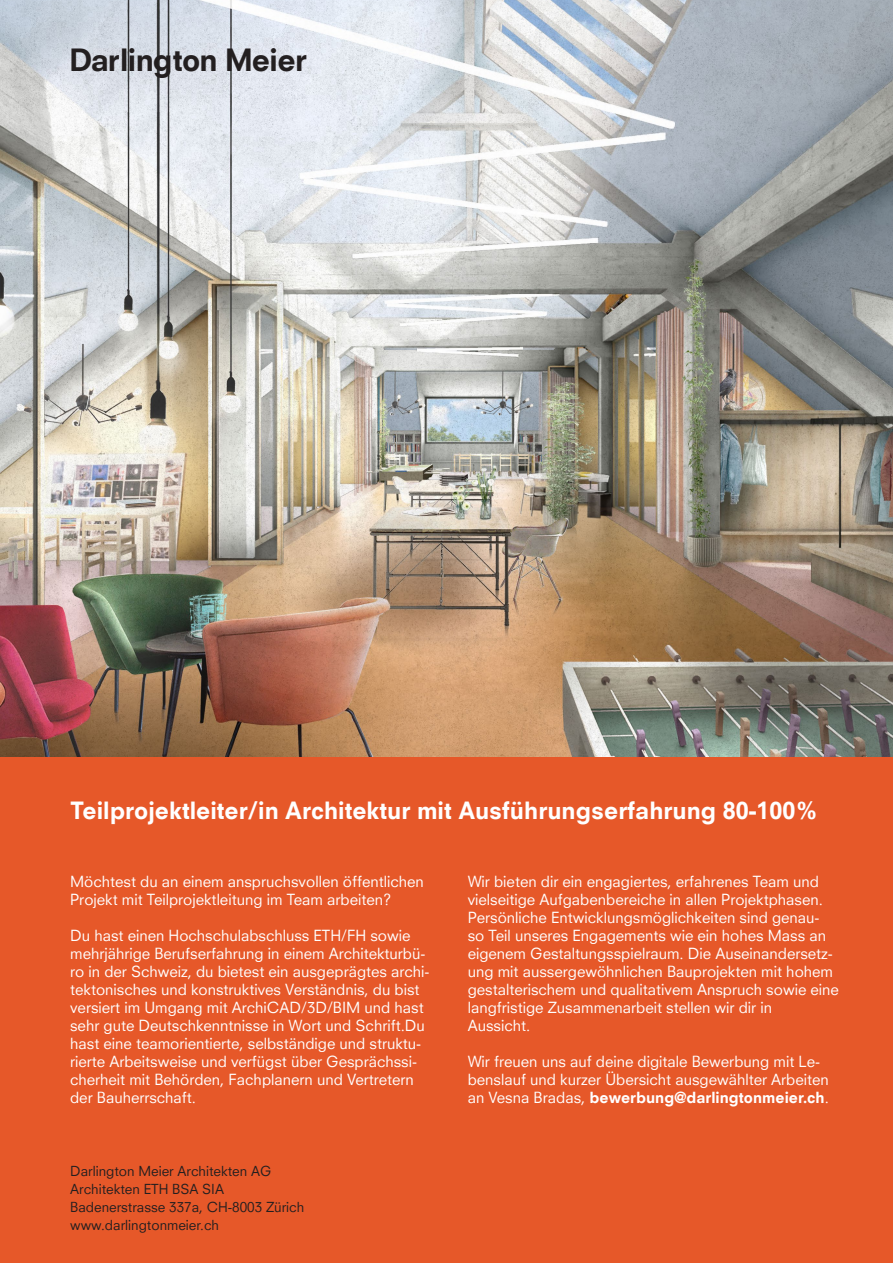
<style>
.page{position:relative;width:893px;height:1263px;background:#fff}
.page>*{position:absolute;margin:0;border:0;box-sizing:border-box;transform-origin:0 0}
.t1{font:800 30px "Neuzeit SLT";letter-spacing:-.02em;color:#231f20}
.t2{font:800 23.25px "Neuzeit SLT";color:#fff}
.t3{font:15px/18px "Neuzeit SLT";color:#fff}
.t4{font:13.5px "Neuzeit SLT";color:#231f20}
.s1{font-weight:800}
</style>
<div class="page">
<div style="left:0;top:757px;width:893px;height:506px;background:#e65829"></div>
<img style="left:0;top:0;width:893px;height:757px">
<p class="t1" style="left:69px;top:42px;width:239px">Darlington Meier</p>
<p class="t2" style="left:70px;top:796px;width:750px">Teilprojektleiter/in Architektur mit Ausführungserfahrung 80-100%</p>
<p class="t3" style="left:70px;top:873px;width:355px">Möchtest du an einem anspruchsvollen öffentlichen<br>Projekt mit Teilprojektleitung im Team arbeiten?</p>
<p class="t3" style="left:70px;top:927px;width:361px">Du hast einen Hochschulabschluss ETH/FH sowie mehrjährige Berufserfahrung in einem Architekturbü&shy;ro in der Schweiz, du bietest ein ausgeprägtes archi&shy;tektonisches und konstruktives Verständnis, du bist versiert im Umgang mit ArchiCAD/3D/BIM und hast sehr gute Deutschkenntnisse in Wort und Schrift.Du hast eine teamorientierte, selbständige und struktu&shy;rierte Arbeitsweise und verfügst über Gesprächssi&shy;cherheit mit Behörden, Fachplanern und Vertretern der Bauherrschaft.</p>
<p class="t4" style="left:70px;top:1163px;width:203px">Darlington Meier Architekten AG</p>
<p class="t4" style="left:70px;top:1181px;width:155px">Architekten ETH BSA SIA</p>
<p class="t4" style="left:70px;top:1199px;width:236px">Badenerstrasse 337a, CH-8003 Zürich</p>
<p class="t4" style="left:70px;top:1217px;width:150px">www.darlingtonmeier.ch</p>
<p class="t3" style="left:468px;top:873px;width:373px">Wir bieten dir ein engagiertes, erfahrenes Team und vielseitige Aufgabenbereiche in allen Projektphasen.<br>Persönliche Entwicklungsmöglichkeiten sind genau&shy;so Teil unseres Engagements wie ein hohes Mass an eigenem Gestaltungsspielraum. Die Auseinandersetz&shy;ung mit aussergewöhnlichen Bauprojekten mit hohem gestalterischem und qualitativem Anspruch sowie eine langfristige Zusammenarbeit stellen wir dir in</p>
<p class="t3" style="left:468px;top:1017px;width:64px">Aussicht.</p>
<p class="t3" style="left:468px;top:1053px;width:363px">Wir freuen uns auf deine digitale Bewerbung mit Le&shy;benslauf und kurzer Übersicht ausgewählter Arbeiten an Vesna Bradas, <span class="s1">bewerbung@darlingtonmeier.ch</span>.</p>
</div>
